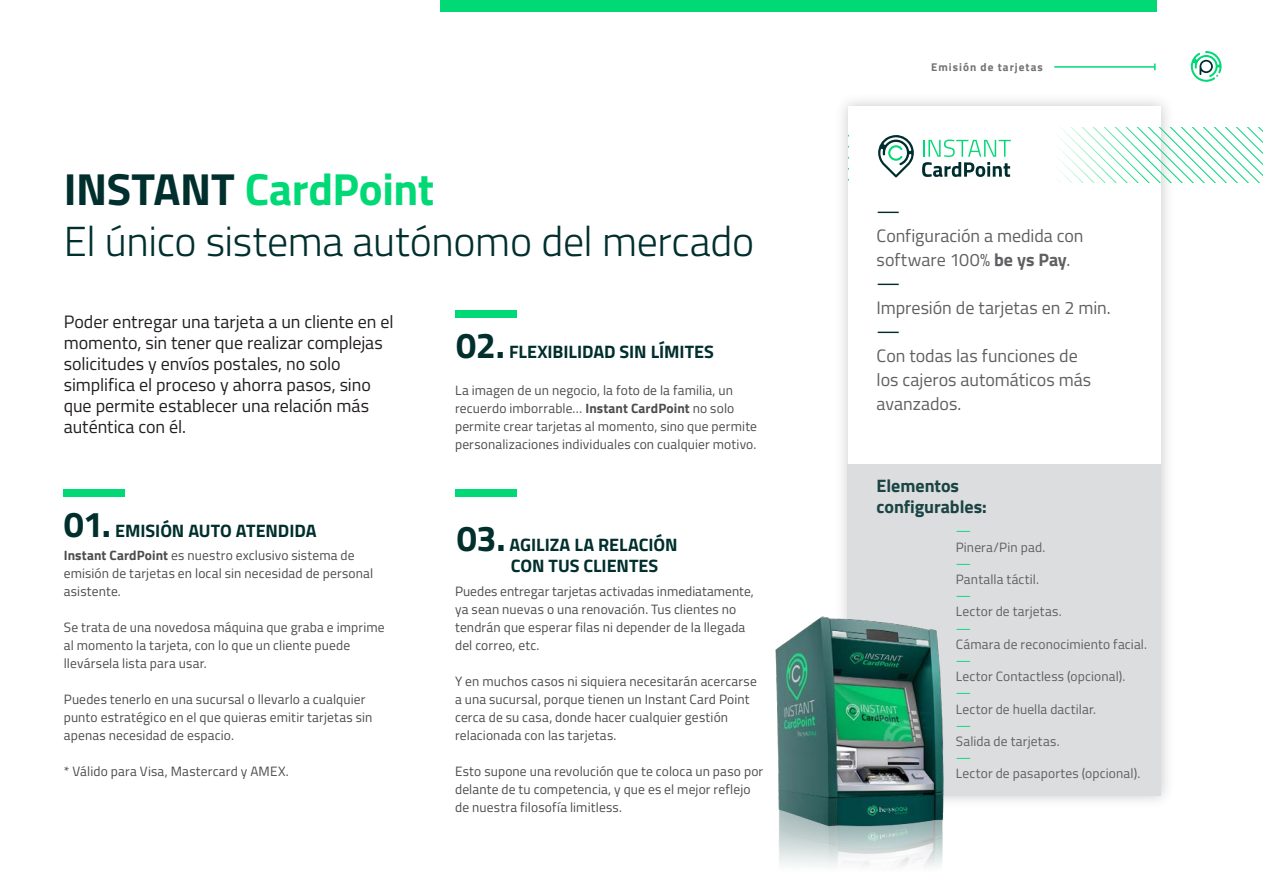
<style>
.page{position:relative;width:1263px;height:893px;background:#fff}
.page>*{position:absolute;margin:0;border:0;box-sizing:border-box;transform-origin:0 0}
.Headline-Body{font:700 45px "Titillium Web";letter-spacing:-.01em;color:#00d975}
.Headline-Body-2{font:300 42px "Titillium Web";letter-spacing:-.01em;color:#012f2d}
.Quotation_12{font:21px "Titillium Web";color:#012f2d}
.Quotation_12-2{font:18px/21px "Titillium Web";letter-spacing:-.005em;color:#231f20}
.Quotation_12-3{font:18px/24px "Titillium Web";letter-spacing:-.005em;color:#606063}
.Quotation_12-4{font:700 18px/21px "Titillium Web";letter-spacing:-.005em;color:#012f2d}
.Quotation_12-5{font:700 18px "Titillium Web";letter-spacing:-.005em;color:#1a4343}
.Body_Text_1{font:13.5px/18px "Titillium Web";letter-spacing:.01em;color:#4b4c4d}
.Quotation_12-6{font:13.5px/16.2px "Titillium Web";letter-spacing:.015em;color:#606063}
.Quotation_12-7{font:13.5px "Titillium Web";color:#00d975}
.t1{font:700 11.25px "Titillium Web";letter-spacing:.09em;color:#717275}
.s1{color:#012f2d}
.s2{font-size:36px}
.s3{font-weight:700}
.s4{color:#00d975}
</style>
<div class="page">
<div style="left:834px;top:92px;width:341px;height:717px;background:#4b4c4d;opacity:.3"></div>
<div style="left:848px;top:106px;width:313px;height:689px;background:#fff"></div>
<div style="left:847px;top:464px;width:314px;height:331px;background:#dcdddf"></div>
<div style="left:64px;top:489px;width:61px;height:7px;background:#00d975"></div>
<div style="left:456px;top:310px;width:61px;height:7px;background:#00d975"></div>
<div style="left:456px;top:489px;width:61px;height:7px;background:#00d975"></div>
<img style="left:775px;top:608px;width:184px;height:259px">
<svg style="left:848px;top:128px;width:415px;height:55px"></svg>
<hr style="left:1054px;top:66px;width:101px;height:2px;background:#00d975">
<div style="left:440px;top:0;width:717px;height:12px;background:#00d975"></div>
<svg style="left:1191px;top:51px;width:30px;height:31px"></svg>
<p class="Headline-Body" style="left:64px;top:155px;width:372px"><span class="s1">INSTANT</span> CardPoint</p>
<p class="Headline-Body-2" style="left:64px;top:211px;width:692px">El único sistema autónomo del mercado</p>
<p class="Quotation_12-2" style="left:64px;top:310px;width:331px">Poder entregar una tarjeta a un cliente en el momento, sin tener que realizar complejas solicitudes y envíos postales, no solo simplifica el proceso y ahorra pasos, sino que permite establecer una relación más auténtica con él.</p>
<p class="Quotation_12-4" style="left:64px;top:519px;width:254px"><span class="s2">01.</span> EMISIÓN AUTO ATENDIDA</p>
<p class="Body_Text_1" style="left:64px;top:546px;width:311px"><span class="s3">Instant CardPoint</span> es nuestro exclusivo sistema de emisión de tarjetas en local sin necesidad de personal asistente.</p>
<p class="Body_Text_1" style="left:64px;top:618px;width:322px">Se trata de una novedosa máquina que graba e imprime al momento la tarjeta, con lo que un cliente puede llevársela lista para usar.</p>
<p class="Body_Text_1" style="left:64px;top:690px;width:310px">Puedes tenerlo en una sucursal o llevarlo a cualquier punto estratégico en el que quieras emitir tarjetas sin apenas necesidad de espacio.</p>
<p class="Body_Text_1" style="left:64px;top:762px;width:227px">* Válido para Visa, Mastercard y AMEX.</p>
<p class="Quotation_12-4" style="left:456px;top:340px;width:259px"><span class="s2">02.</span> FLEXIBILIDAD SIN LÍMITES</p>
<p class="Body_Text_1" style="left:455px;top:380px;width:304px">La imagen de un negocio, la foto de la familia, un recuerdo imborrable… <span class="s3">Instant CardPoint</span> no solo permite crear tarjetas al momento, sino que permite personalizaciones individuales con cualquier motivo.</p>
<p class="Quotation_12-4" style="left:511px;top:533px;width:168px;text-indent:-54px"><span class="s2">03.</span> AGILIZA LA RELACIÓN<br>CON TUS CLIENTES</p>
<p class="Body_Text_1" style="left:455px;top:582px;width:300px">Puedes entregar tarjetas activadas inmediatamente, ya sean nuevas o una renovación. Tus clientes no tendrán que esperar filas ni depender de la llegada del correo, etc.</p>
<p class="Body_Text_1" style="left:455px;top:672px;width:303px">Y en muchos casos ni siquiera necesitarán acercarse a una sucursal, porque tienen un Instant Card Point cerca de su casa, donde hacer cualquier gestión relacionada con las tarjetas.</p>
<p class="Body_Text_1" style="left:455px;top:762px;width:310px">Esto supone una revolución que te coloca un paso por delante de tu competencia, y que es el mejor reflejo de nuestra filosofía limitless.</p>
<p class="t1" style="left:931px;top:59px;width:113px">Emisión de tarjetas</p>
<p class="Quotation_12" style="left:877px;top:195px;width:25px">—</p>
<p class="Quotation_12-3" style="left:877px;top:222px;width:208px">Configuración a medida con software 100% <span class="s3">be ys Pay</span>.</p>
<p class="Quotation_12" style="left:877px;top:267px;width:25px">—</p>
<p class="Quotation_12-3" style="left:877px;top:294px;width:236px">Impresión de tarjetas en 2 min.</p>
<p class="Quotation_12" style="left:877px;top:315px;width:25px">—</p>
<p class="Quotation_12-3" style="left:877px;top:342px;width:216px">Con todas las funciones de los cajeros automáticos más avanzados.</p>
<p class="Quotation_12-5" style="left:877px;top:472px;width:84px">Elementos</p>
<p class="Quotation_12-5" style="left:877px;top:493px;width:112px">configurables:</p>
<p class="Quotation_12-7" style="left:956px;top:521px;width:17px">—</p>
<p class="Quotation_12-6" style="left:956px;top:538px;width:91px">Pinera/Pin pad. <span class="s4">—</span></p>
<p class="Quotation_12-6" style="left:956px;top:570px;width:85px">Pantalla táctil.</p>
<p class="Quotation_12-7" style="left:956px;top:586px;width:17px">—</p>
<p class="Quotation_12-6" style="left:956px;top:603px;width:107px">Lector de tarjetas.</p>
<p class="Quotation_12-7" style="left:956px;top:618px;width:17px">—</p>
<p class="Quotation_12-6" style="left:956px;top:635px;width:193px">Cámara de reconocimiento facial.</p>
<p class="Quotation_12-7" style="left:956px;top:650px;width:17px">—</p>
<p class="Quotation_12-6" style="left:956px;top:668px;width:171px">Lector Contactless (opcional).</p>
<p class="Quotation_12-7" style="left:956px;top:683px;width:17px">—</p>
<p class="Quotation_12-6" style="left:956px;top:700px;width:142px">Lector de huella dactilar.</p>
<p class="Quotation_12-7" style="left:956px;top:715px;width:17px">—</p>
<p class="Quotation_12-6" style="left:956px;top:732px;width:105px">Salida de tarjetas.</p>
<p class="Quotation_12-7" style="left:956px;top:748px;width:17px">—</p>
<p class="Quotation_12-6" style="left:956px;top:765px;width:186px">Lector de pasaportes (opcional).</p>
</div>
